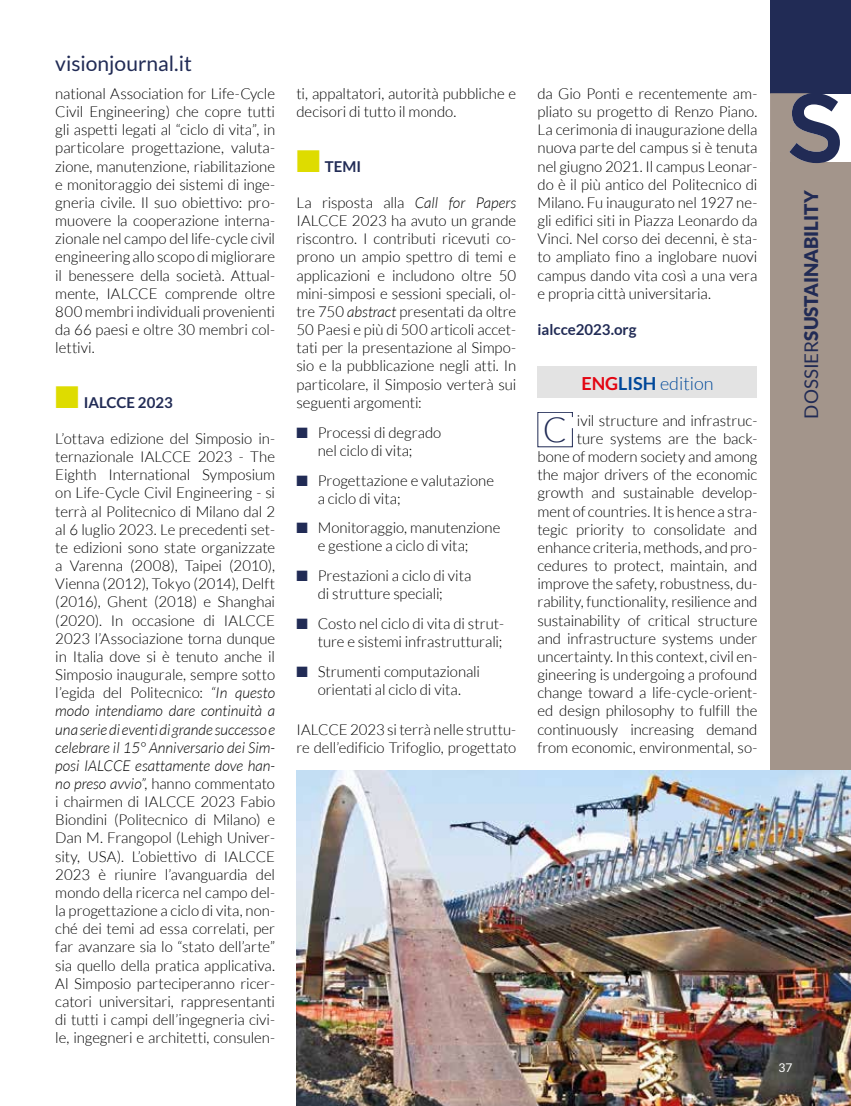
<style>
.page{position:relative;width:851px;height:1106px;background:#fff}
.page>*{position:absolute;margin:0;border:0;box-sizing:border-box;transform-origin:0 0}
.t1{font:300 34.5px "Lato";color:#212b55}
.t2{font:21px "Lato";color:#212b55}
.t3{font:900 18.75px "Lato";color:#212b55}
.t4{font:300 18px "Lato";color:#00489a}
.t5{font:300 15px/18.1px "Lato";letter-spacing:-.005em;color:#000;text-align:justify}
.t6{font:700 15px "Lato";color:#212b55}
.t7{font:12px "Lato";color:#fff}
.s1{color:#dedc00}
.s2{font-style:italic}
.s3{color:#212b55}
.s4{font-weight:700;color:#e30613}
.s5{font-weight:700}
.s6{font-weight:400}
</style>
<div class="page">
<div style="left:770px;top:163px;width:80px;height:943px;background:#a3958b"></div>
<div style="left:770px;top:0;width:80px;height:93px;background:#212b55"></div>
<svg style="left:770px;top:93px;width:69px;height:70px;background:#807d88"></svg>
<div style="left:537px;top:367px;width:220px;height:31px;background:#e3e3e3"></div>
<svg style="left:537px;top:412px;width:35px;height:35px"></svg>
<img style="left:296px;top:770px;width:554px;height:336px">
<h2 class="t2" style="left:55px;top:51px;width:138px">visionjournal.it</h2>
<p class="t5" style="left:55px;top:85px;width:221px">national Association for Life-Cycle Civil Engineering) che copre tutti gli aspetti legati al “ciclo di vita”, in particolare progettazione, valuta&shy;zione, manutenzione, riabilitazione e monitoraggio dei sistemi di inge&shy;gneria civile. Il suo obiettivo: pro&shy;muovere la cooperazione interna&shy;zionale nel campo del life-cycle civil engineering allo scopo di migliorare il benessere della società. Attual&shy;mente, IALCCE comprende oltre 800 membri individuali provenienti da 66 paesi e oltre 30 membri col&shy;lettivi.</p>
<p class="t6" style="left:55px;top:393px;width:119px"><span class="s1">■</span> IALCCE 2023</p>
<p class="t5" style="left:55px;top:429px;width:221px">L’ottava edizione del Simposio in&shy;ternazionale IALCCE 2023 - The Eighth International Symposium on Life-Cycle Civil Engineering - si terrà al Politecnico di Milano dal 2 al 6 luglio 2023. Le precedenti set&shy;te edizioni sono state organizzate a Varenna (2008), Taipei (2010), Vienna (2012), Tokyo (2014), Delft (2016), Ghent (2018) e Shanghai (2020). In occasione di IALCCE 2023 l’Associazione torna dunque in Italia dove si è tenuto anche il Simposio inaugurale, sempre sotto l’egida del Politecnico: <span class="s2">“In questo modo intendiamo dare continuità a una serie di eventi di grande successo e celebrare il 15° Anniversario dei Sim&shy;posi IALCCE esattamente dove han&shy;no preso avvio”,</span> hanno commentato i chairmen di IALCCE 2023 Fabio Biondini (Politecnico di Milano) e Dan M. Frangopol (Lehigh Univer&shy;sity, USA). L’obiettivo di IALCCE 2023 è riunire l’avanguardia del mondo della ricerca nel campo del&shy;la progettazione a ciclo di vita, non&shy;ché dei temi ad essa correlati, per far avanzare sia lo “stato dell’arte” sia quello della pratica applicativa.<br>Al Simposio parteciperanno ricer&shy;catori universitari, rappresentanti di tutti i campi dell’ingegneria civi&shy;le, ingegneri e architetti, consulen-</p>
<p class="t5" style="left:296px;top:85px;width:221px">ti, appaltatori, autorità pubbliche e decisori di tutto il mondo.</p>
<p class="t6" style="left:296px;top:157px;width:66px"><span class="s1">■</span> TEMI</p>
<p class="t5" style="left:296px;top:193px;width:221px">La risposta alla <span class="s2">Call for Papers </span>IALCCE 2023 ha avuto un grande riscontro. I contributi ricevuti co&shy;prono un ampio spettro di temi e applicazioni e includono oltre 50 mini-simposi e sessioni speciali, ol&shy;tre 750 <span class="s2">abstract</span> presentati da oltre 50 Paesi e più di 500 articoli accet&shy;tati per la presentazione al Simpo&shy;sio e la pubblicazione negli atti. In particolare, il Simposio verterà sui seguenti argomenti:</p>
<p class="t5" style="left:296px;top:423px;width:146px;text-align:center"><span class="s3">■</span> Processi di degrado nel ciclo di vita;</p>
<p class="t5" style="left:317px;top:471px;width:178px;text-indent:-21px"><span class="s3">■</span> Progettazione e valutazione a ciclo di vita;</p>
<p class="t5" style="left:317px;top:519px;width:184px;text-indent:-21px"><span class="s3">■</span> Monitoraggio, manutenzione e gestione a ciclo di vita;</p>
<p class="t5" style="left:296px;top:567px;width:176px;text-align:center"><span class="s3">■</span> Prestazioni a ciclo di vita di strutture speciali;</p>
<p class="t5" style="left:296px;top:615px;width:209px;text-align:right"><span class="s3">■</span> Costo nel ciclo di vita di strut&shy;ture e sistemi infrastrutturali;</p>
<p class="t5" style="left:296px;top:663px;width:185px;text-align:center"><span class="s3">■</span> Strumenti computazionali orientati al ciclo di vita.</p>
<p class="t5" style="left:296px;top:720px;width:221px">IALCCE 2023 si terrà nelle struttu&shy;re dell’edificio Trifoglio, progettato</p>
<p class="t5" style="left:537px;top:85px;width:221px">da Gio Ponti e recentemente am&shy;pliato su progetto di Renzo Piano.<br>La cerimonia di inaugurazione della nuova parte del campus si è tenuta nel giugno 2021. Il campus Leonar&shy;do è il più antico del Politecnico di Milano. Fu inaugurato nel 1927 ne&shy;gli edifici siti in Piazza Leonardo da Vinci. Nel corso dei decenni, è sta&shy;to ampliato fino a inglobare nuovi campus dando vita così a una vera e propria città universitaria.</p>
<p class="t6" style="left:537px;top:321px;width:100px">ialcce2023.org</p>
<p class="t4" style="left:581px;top:373px;width:134px"><span class="s4">ENG</span><span class="s5">LISH</span> edition</p>
<h1 class="t1" style="left:543px;top:411px;width:26px">C</h1>
<p class="t5" style="left:537px;top:411px;width:221px;text-align:right">ivil structure and infrastruc-<br>ture systems are the back-<br>bone of modern society and among the major drivers of the economic growth and sustainable develop&shy;ment of countries. It is hence a stra&shy;tegic priority to consolidate and enhance criteria, methods, and pro&shy;cedures to protect, maintain, and improve the safety, robustness, du&shy;rability, functionality, resilience and sustainability of critical structure and infrastructure systems under uncertainty. In this context, civil en&shy;gineering is undergoing a profound change toward a life-cycle-orient&shy;ed design philosophy to fulfill the continuously increasing demand from economic, environmental, so-</p>
<p class="t3" style="left:800px;top:418px;width:230px;rotate:-90deg"><span class="s6">DOSSIER</span>SUSTAINABILITY</p>
<p class="t7" style="left:778px;top:1061px;width:15px">37</p>
</div>
